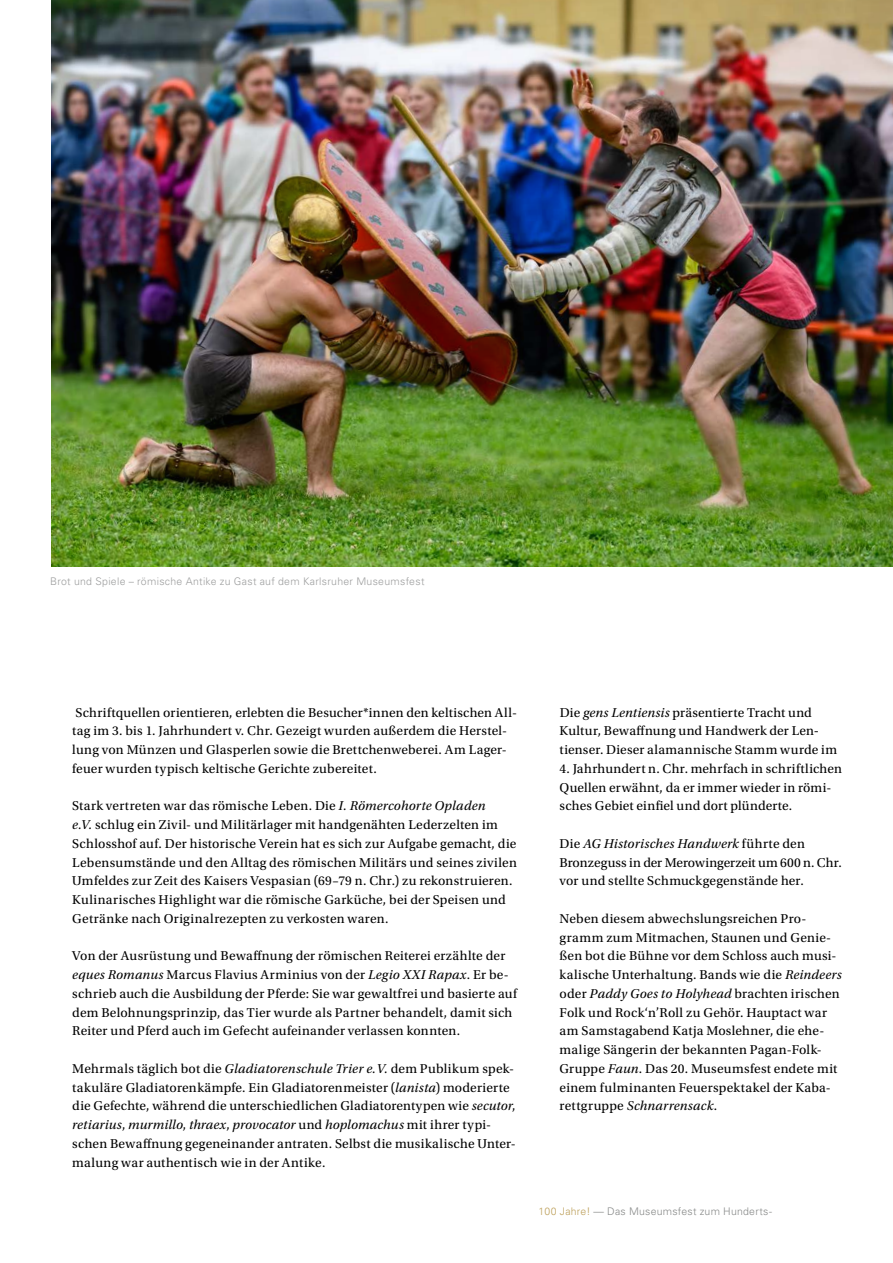
<style>
.page{position:relative;width:893px;height:1263px;background:#fff}
.page>*{position:absolute;margin:0;border:0;box-sizing:border-box;transform-origin:0 0}
.Seite_Fliesstext{font:13.5px/18.8px "Utopia Std";letter-spacing:.015em;color:#000}
.t1{font:300 10.5px "Univers LT Std";letter-spacing:.03em;color:#9d9e9e}
.t2{font:300 10.5px "Univers LT Std";letter-spacing:.025em;color:#878988}
.s1{font-style:italic}
.s2{color:#bda05b}
</style>
<div class="page">
<img style="left:51px;top:0;width:842px;height:567px">
<p class="t1" style="left:50px;top:575px;width:376px">Brot und Spiele – römische Antike zu Gast auf dem Karlsruher Museumsfest</p>
<p class="Seite_Fliesstext" style="left:72px;top:703px;width:446px">Schriftquellen orientieren, erlebten die Besucher*innen den keltischen All&shy;tag im 3. bis 1. Jahrhundert v. Chr. Gezeigt wurden außerdem die Herstel&shy;lung von Münzen und Glasperlen sowie die Brettchenweberei. Am Lager&shy;feuer wurden typisch keltische Gerichte zubereitet.</p>
<p class="Seite_Fliesstext" style="left:72px;top:797px;width:446px">Stark vertreten war das römische Leben. Die <span class="s1">I. Römercohorte Opladen<br>e.V.</span> schlug ein Zivil- und Militärlager mit handgenähten Lederzelten im Schlosshof auf. Der historische Verein hat es sich zur Aufgabe gemacht, die Lebensumstände und den Alltag des römischen Militärs und seines zivilen Umfeldes zur Zeit des Kaisers Vespasian (69–79 n. Chr.) zu rekonstruieren.<br>Kulinarisches Highlight war die römische Garküche, bei der Speisen und Getränke nach Originalrezepten zu verkosten waren.</p>
<p class="Seite_Fliesstext" style="left:72px;top:947px;width:446px">Von der Ausrüstung und Bewaffnung der römischen Reiterei erzählte der <span class="s1">eques Romanus</span> Marcus Flavius Arminius von der <span class="s1">Legio XXI Rapax</span>. Er be&shy;schrieb auch die Ausbildung der Pferde: Sie war gewaltfrei und basierte auf dem Belohnungsprinzip, das Tier wurde als Partner behandelt, damit sich Reiter und Pferd auch im Gefecht aufeinander verlassen konnten.</p>
<p class="Seite_Fliesstext" style="left:72px;top:1059px;width:445px">Mehrmals täglich bot die <span class="s1">Gladiatorenschule Trier e.V.</span> dem Publikum spek&shy;takuläre Gladiatorenkämpfe. Ein Gladiatorenmeister (<span class="s1">lanista</span>) moderierte die Gefechte, während die unterschiedlichen Gladiatorentypen wie <span class="s1">secutor</span>, <span class="s1">retiarius</span>, <span class="s1">murmillo</span>, <span class="s1">thraex</span>, <span class="s1">provocator</span> und <span class="s1">hoplomachus</span> mit ihrer typi&shy;schen Bewaffnung gegeneinander antraten. Selbst die musikalische Unter&shy;malung war authentisch wie in der Antike.</p>
<p class="Seite_Fliesstext" style="left:560px;top:703px;width:279px">Die <span class="s1">gens Lentiensis</span> präsentierte Tracht und<br>Kultur, Bewaffnung und Handwerk der Len&shy;tienser. Dieser alamannische Stamm wurde im</p>
<p class="Seite_Fliesstext" style="left:560px;top:759px;width:284px">4. Jahrhundert n. Chr. mehrfach in schriftlichen<br>Quellen erwähnt, da er immer wieder in römi&shy;sches Gebiet einfiel und dort plünderte.</p>
<p class="Seite_Fliesstext" style="left:560px;top:834px;width:284px">Die <span class="s1">AG Historisches Handwerk</span> führte den<br>Bronzeguss in der Merowingerzeit um 600 n. Chr. vor und stellte Schmuckgegenstände her.</p>
<p class="Seite_Fliesstext" style="left:560px;top:909px;width:284px">Neben diesem abwechslungsreichen Pro&shy;gramm zum Mitmachen, Staunen und Genie&shy;ßen bot die Bühne vor dem Schloss auch musi&shy;kalische Unterhaltung. Bands wie die <span class="s1">Reindeers </span>oder <span class="s1">Paddy Goes to Holyhead</span> brachten irischen Folk und Rock‘n’Roll zu Gehör. Hauptact war am Samstagabend Katja Moslehner, die ehe&shy;malige Sängerin der bekannten Pagan-Folk-Gruppe <span class="s1">Faun</span>. Das 20. Museumsfest endete mit einem fulminanten Feuerspektakel der Kaba&shy;rettgruppe <span class="s1">Schnarrensack</span>.</p>
<p class="t2" style="left:539px;top:1205px;width:235px"><span class="s2">100 Jahre!</span> — Das Museumsfest zum Hunderts-</p>
</div>
